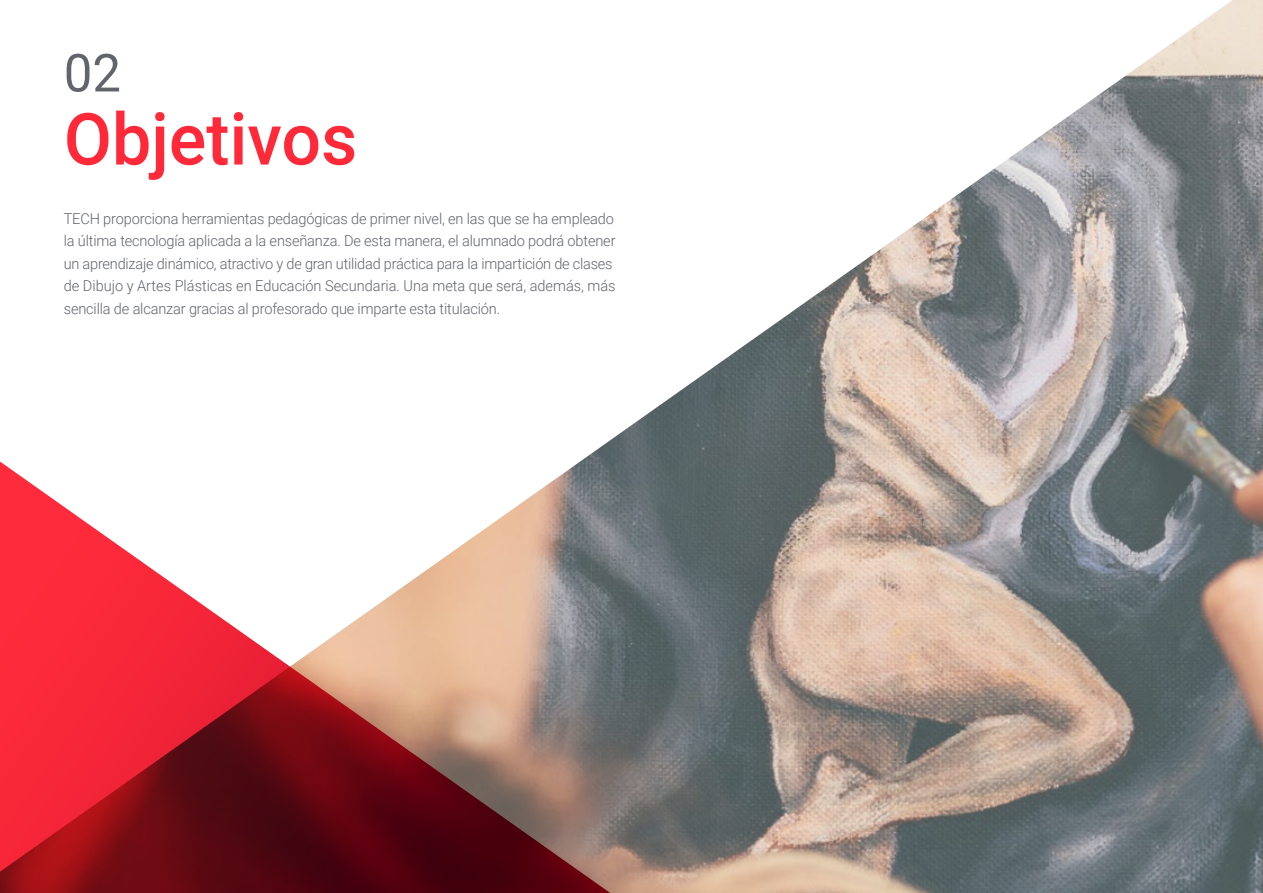
<style>
.page{position:relative;width:1263px;height:893px;background:#fff}
.page>*{position:absolute;margin:0;border:0;box-sizing:border-box;transform-origin:0 0}
.t1{font:500 72px "Roboto";color:#ff293a}
.t2{font:52.5px "Roboto";color:#61646a}
.t3{font:300 15px/22.5px "Roboto";letter-spacing:-.01em;color:#61646a}
</style>
<div class="page">
<img style="left:602px;top:0;width:661px;height:893px">
<svg style="left:0;top:446px;width:640px;height:447px"></svg>
<h2 class="t2" style="left:64px;top:36px;width:59px">02</h2>
<h1 class="t1" style="left:64px;top:89px;width:295px">Objetivos</h1>
<p class="t3" style="left:64px;top:207px;width:553px">TECH proporciona herramientas pedagógicas de primer nivel, en las que se ha empleado la última tecnología aplicada a la enseñanza. De esta manera, el alumnado podrá obtener un aprendizaje dinámico, atractivo y de gran utilidad práctica para la impartición de clases de Dibujo y Artes Plásticas en Educación Secundaria. Una meta que será, además, más sencilla de alcanzar gracias al profesorado que imparte esta titulación.</p>
</div>
